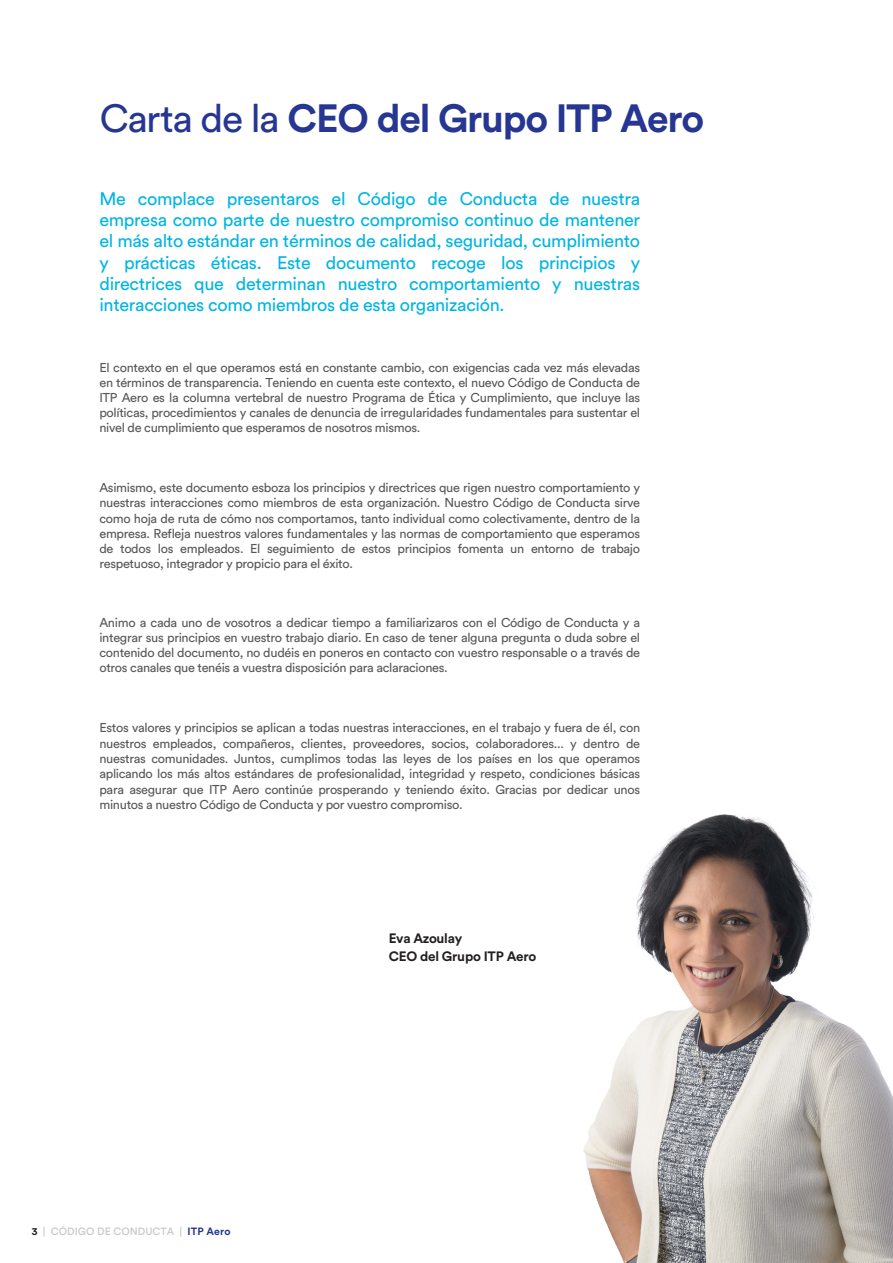
<style>
.page{position:relative;width:893px;height:1263px;background:#fff}
.page>*{position:absolute;margin:0;border:0;box-sizing:border-box;transform-origin:0 0}
.t1{font:700 39px "Circular Std";letter-spacing:-.03em;color:#263692}
.t2{font:18px/21.1px "Circular Std";letter-spacing:-.02em;color:#00b5e2;text-align:justify}
.t3{font:700 13.5px/18px "Circular Std";letter-spacing:-.015em;color:#231f20}
.t4{font:12.75px/15px "Circular Std";letter-spacing:-.025em;color:#57585a;text-align:justify}
.t5{font:500 10.5px "Circular Std";color:#cacbcd}
.s1{font-weight:400}
.s2{font-weight:700;color:#231f20}
.s3{font-weight:700;color:#263692}
</style>
<div class="page">
<img style="left:583px;top:814px;width:310px;height:449px">
<h1 class="t1" style="left:100px;top:93px;width:606px"><span class="s1">Carta de la</span> CEO del Grupo ITP Aero</h1>
<p class="t2" style="left:99px;top:188px;width:542px">Me complace presentaros el Código de Conducta de nuestra empresa como parte de nuestro compromiso continuo de mantener el más alto estándar en términos de calidad, seguridad, cumplimiento y prácticas éticas. Este documento recoge los principios y directrices que determinan nuestro comportamiento y nuestras interacciones como miembros de esta organización.</p>
<p class="t4" style="left:99px;top:360px;width:542px">El contexto en el que operamos está en constante cambio, con exigencias cada vez más elevadas en términos de transparencia. Teniendo en cuenta este contexto, el nuevo Código de Conducta de ITP Aero es la columna vertebral de nuestro Programa de Ética y Cumplimiento, que incluye las políticas, procedimientos y canales de denuncia de irregularidades fundamentales para sustentar el nivel de cumplimiento que esperamos de nosotros mismos.</p>
<p class="t4" style="left:99px;top:480px;width:542px">Asimismo, este documento esboza los principios y directrices que rigen nuestro comportamiento y nuestras interacciones como miembros de esta organización. Nuestro Código de Conducta sirve como hoja de ruta de cómo nos comportamos, tanto individual como colectivamente, dentro de la empresa. Refleja nuestros valores fundamentales y las normas de comportamiento que esperamos de todos los empleados. El seguimiento de estos principios fomenta un entorno de trabajo respetuoso, integrador y propicio para el éxito.</p>
<p class="t4" style="left:99px;top:615px;width:542px">Animo a cada uno de vosotros a dedicar tiempo a familiarizaros con el Código de Conducta y a integrar sus principios en vuestro trabajo diario. En caso de tener alguna pregunta o duda sobre el contenido del documento, no dudéis en poneros en contacto con vuestro responsable o a través de otros canales que tenéis a vuestra disposición para aclaraciones.</p>
<p class="t4" style="left:99px;top:720px;width:542px;line-height:15.5px">Estos valores y principios se aplican a todas nuestras interacciones, en el trabajo y fuera de él, con nuestros empleados, compañeros, clientes, proveedores, socios, colaboradores... y dentro de nuestras comunidades. Juntos, cumplimos todas las leyes de los países en los que operamos aplicando los más altos estándares de profesionalidad, integridad y respeto, condiciones básicas para asegurar que ITP Aero continúe prosperando y teniendo éxito. Gracias por dedicar unos minutos a nuestro Código de Conducta y por vuestro compromiso.</p>
<p class="t5" style="left:32px;top:1225px;width:200px"><span class="s2">3</span> | CÓDIGO DE CONDUCTA | <span class="s3">ITP Aero</span></p>
<p class="t3" style="left:389px;top:929px;width:149px">Eva Azoulay<br>CEO del Grupo ITP Aero</p>
</div>
